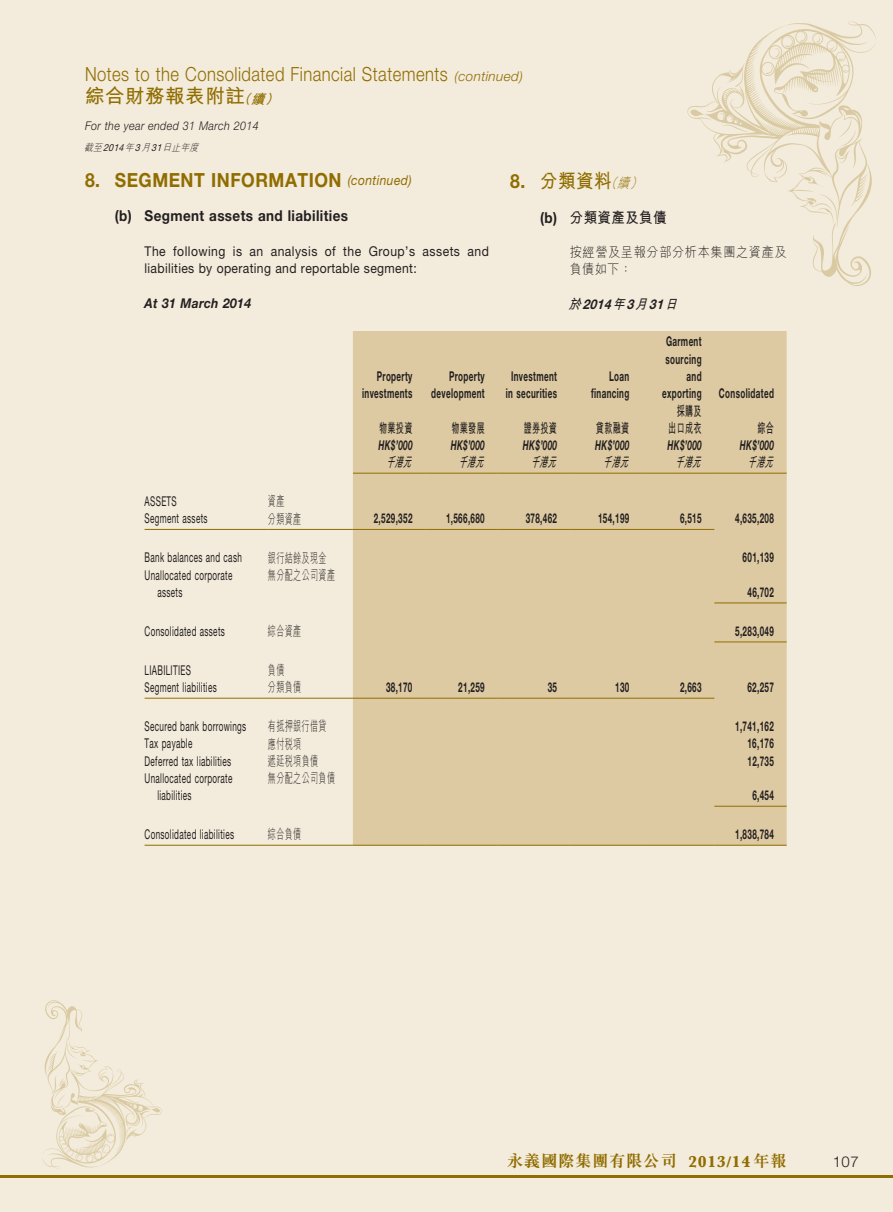
<style>
.page{position:relative;width:893px;height:1212px;background:#f3ebdb}
.page>*{position:absolute;margin:0;border:0;box-sizing:border-box;transform-origin:0 0}
.t1{font:300 19.5px "Helvetica Neue";letter-spacing:.03em;color:#906d00;scale:.85 1}
.t2{font:700 19.5px "Helvetica Neue";letter-spacing:.03em;color:#906d00;scale:.9 1}
.t3{font:700 19.5px "M Hei HK";letter-spacing:.03em;color:#906d00}
.t4{font:700 19.5px "M Hei HK";letter-spacing:.03em;color:#906d00;scale:.9 1}
.t5{font:700 16.5px "M Sung HK";letter-spacing:.035em;color:#906d00}
.t6{font:700 15px "Helvetica Neue";letter-spacing:.03em;color:#231f20;scale:.9 1}
.t7{font:700 15px "M Hei HK";letter-spacing:.03em;color:#231f20;scale:.9 1}
.t8{font:300 15px "Helvetica Neue";color:#231f20}
.t9{font:700 13.5px/17.2px "Helvetica Neue";letter-spacing:.04em;color:#231f20;scale:.6 1}
.t10{font:13.5px/17.2px "Helvetica Neue";letter-spacing:.04em;color:#231f20;scale:.6 1}
.t11{font:13.5px/17.2px "Helvetica Neue";letter-spacing:.04em;color:#231f20;scale:.9 1}
.t12{font:300 13.5px "M Hei HK";letter-spacing:.04em;color:#231f20;scale:.6 1}
.t13{font:italic 700 13.5px "Helvetica Neue";letter-spacing:.04em;color:#231f20;scale:.6 1}
.t14{font:700 13.5px/17.2px "M Hei HK";letter-spacing:.04em;color:#231f20;text-align:right;scale:.6 1}
.t15{font:300 13.5px/17.2px "M Hei HK";letter-spacing:.04em;color:#231f20;scale:.9 1}
.t16{font:italic 700 13.5px "M Hei HK";color:#231f20;scale:.6 1}
.t17{font:italic 700 13.5px "Helvetica Neue";letter-spacing:.04em;color:#231f20;scale:.9 1}
.t18{font:italic 700 13.5px "Helvetica Neue";color:#231f20;scale:.9 1}
.t19{font:italic 300 12px "Helvetica Neue";letter-spacing:.03em;color:#231f20;scale:.9 1}
.t20{font:italic 300 9.75px "M Hei HK";color:#231f20;scale:.9 1}
.s1{font-style:italic;font-size:13.5px}
.s2{font-family:"Helvetica Neue";font-weight:400}
.s3{font-weight:400;font-style:italic;font-size:13.5px}
.s4{font-family:"Helvetica Neue"}
.s5{font-weight:300;font-style:italic;font-size:13.5px}
.s6{font-family:"M Hei HK"}
</style>
<div class="page">
<svg style="left:687px;top:21px;width:189px;height:265px"></svg>
<svg style="left:787px;top:130px;width:69px;height:93px"></svg>
<svg style="left:786px;top:37px;width:7px;height:10px"></svg>
<svg style="left:800px;top:32px;width:6px;height:10px"></svg>
<svg style="left:774px;top:48px;width:5px;height:9px"></svg>
<svg style="left:816px;top:37px;width:4px;height:5px"></svg>
<svg style="left:830px;top:45px;width:4px;height:5px"></svg>
<svg style="left:766px;top:65px;width:6px;height:9px"></svg>
<svg style="left:719px;top:113px;width:30px;height:19px"></svg>
<svg style="left:42px;top:1000px;width:120px;height:168px"></svg>
<hr style="left:0;top:1176px;width:893px;height:2px;background:#906d00">
<div style="left:353px;top:331px;width:434px;height:514px;background:#ddcaa2"></div>
<hr style="left:353px;top:473px;width:72px;height:1px;background:#906d00">
<hr style="left:425px;top:473px;width:72px;height:1px;background:#906d00">
<hr style="left:497px;top:473px;width:73px;height:1px;background:#906d00">
<hr style="left:570px;top:473px;width:72px;height:1px;background:#906d00">
<hr style="left:642px;top:473px;width:72px;height:1px;background:#906d00">
<hr style="left:714px;top:473px;width:73px;height:1px;background:#906d00">
<hr style="left:145px;top:529px;width:123px;height:1px;background:#906d00">
<hr style="left:268px;top:529px;width:85px;height:1px;background:#906d00">
<hr style="left:353px;top:529px;width:72px;height:1px;background:#906d00">
<hr style="left:425px;top:529px;width:72px;height:1px;background:#906d00">
<hr style="left:497px;top:529px;width:73px;height:1px;background:#906d00">
<hr style="left:570px;top:529px;width:72px;height:1px;background:#906d00">
<hr style="left:642px;top:529px;width:72px;height:1px;background:#906d00">
<hr style="left:714px;top:602px;width:73px;height:1px;background:#906d00">
<hr style="left:714px;top:641px;width:73px;height:1px;background:#906d00">
<hr style="left:145px;top:698px;width:123px;height:1px;background:#906d00">
<hr style="left:268px;top:698px;width:85px;height:1px;background:#906d00">
<hr style="left:353px;top:698px;width:72px;height:1px;background:#906d00">
<hr style="left:425px;top:698px;width:72px;height:1px;background:#906d00">
<hr style="left:497px;top:698px;width:73px;height:1px;background:#906d00">
<hr style="left:570px;top:698px;width:72px;height:1px;background:#906d00">
<hr style="left:642px;top:698px;width:72px;height:1px;background:#906d00">
<hr style="left:714px;top:806px;width:73px;height:1px;background:#906d00">
<hr style="left:145px;top:845px;width:123px;height:1px;background:#906d00">
<hr style="left:268px;top:845px;width:85px;height:1px;background:#906d00">
<hr style="left:353px;top:845px;width:72px;height:1px;background:#906d00">
<hr style="left:425px;top:845px;width:72px;height:1px;background:#906d00">
<hr style="left:497px;top:845px;width:73px;height:1px;background:#906d00">
<hr style="left:570px;top:845px;width:72px;height:1px;background:#906d00">
<hr style="left:642px;top:845px;width:72px;height:1px;background:#906d00">
<hr style="left:714px;top:845px;width:73px;height:1px;background:#906d00">
<h1 class="t1" style="left:85px;top:62px;width:517px">Notes to the Consolidated Financial Statements <span class="s1">(continued)</span></h1>
<h1 class="t3" style="left:85px;top:82px;width:200px">綜合財務報表附註<span class="s1">（續）</span></h1>
<p class="t19" style="left:85px;top:119px;width:194px">For the year ended 31 March 2014</p>
<p class="t20" style="left:84px;top:141px;width:132px">截至<span class="s2">2014</span>年<span class="s2">3</span>月<span class="s2">31</span>日止年度</p>
<h1 class="t2" style="left:85px;top:168px;width:364px">8. SEGMENT INFORMATION <span class="s3">(continued)</span></h1>
<p class="t6" style="left:115px;top:207px;width:261px">(b) Segment assets and liabilities</p>
<p class="t11" style="left:145px;top:242px;width:384px">The following is an analysis of the Group’s assets and liabilities by operating and reportable segment:</p>
<p class="t17" style="left:145px;top:294px;width:120px">At 31 March 2014</p>
<h1 class="t4" style="left:510px;top:167px;width:153px"><span class="s4">8.</span> 分類資料<span class="s5">（續）</span></h1>
<p class="t7" style="left:540px;top:206px;width:142px"><span class="s4">(b)</span> 分類資產及負債</p>
<p class="t15" style="left:570px;top:243px;width:242px">按經營及呈報分部分析本集團之資產及負債如下：</p>
<p class="t18" style="left:568px;top:296px;width:127px"><span class="s6">於</span>2014<span class="s6">年</span>3<span class="s6">月</span>31<span class="s6">日</span></p>
<p class="t9" style="left:665px;top:333px;width:62px">Garment sourcing</p>
<p class="t9" style="left:377px;top:367px;width:61px">Property</p>
<p class="t9" style="left:449px;top:367px;width:61px">Property</p>
<p class="t9" style="left:511px;top:367px;width:78px">Investment</p>
<p class="t9" style="left:609px;top:367px;width:35px">Loan</p>
<p class="t9" style="left:686px;top:367px;width:27px">and</p>
<p class="t9" style="left:362px;top:384px;width:85px">investments</p>
<p class="t9" style="left:431px;top:384px;width:91px">development</p>
<p class="t9" style="left:506px;top:384px;width:87px">in securities</p>
<p class="t9" style="left:591px;top:384px;width:65px">financing</p>
<p class="t9" style="left:662px;top:384px;width:67px">exporting</p>
<p class="t9" style="left:719px;top:384px;width:93px">Consolidated</p>
<p class="t14" style="left:379px;top:418px;width:57px">物業投資</p>
<p class="t14" style="left:451px;top:418px;width:57px">物業發展</p>
<p class="t14" style="left:524px;top:418px;width:57px">證券投資</p>
<p class="t14" style="left:596px;top:418px;width:57px">貸款融資</p>
<p class="t14" style="left:668px;top:401px;width:57px">採購及出口成衣</p>
<p class="t14" style="left:757px;top:418px;width:29px">綜合</p>
<p class="t13" style="left:378px;top:437px;width:58px">HK$’000</p>
<p class="t13" style="left:451px;top:437px;width:58px">HK$’000</p>
<p class="t13" style="left:523px;top:437px;width:58px">HK$’000</p>
<p class="t13" style="left:595px;top:437px;width:58px">HK$’000</p>
<p class="t13" style="left:667px;top:437px;width:58px">HK$’000</p>
<p class="t13" style="left:740px;top:437px;width:58px">HK$’000</p>
<p class="t16" style="left:386px;top:452px;width:51px">千港元</p>
<p class="t16" style="left:458px;top:452px;width:51px">千港元</p>
<p class="t16" style="left:531px;top:452px;width:51px">千港元</p>
<p class="t16" style="left:603px;top:452px;width:51px">千港元</p>
<p class="t16" style="left:675px;top:452px;width:51px">千港元</p>
<p class="t16" style="left:748px;top:452px;width:51px">千港元</p>
<p class="t10" style="left:145px;top:492px;width:55px">ASSETS</p>
<p class="t12" style="left:268px;top:492px;width:29px">資產</p>
<p class="t10" style="left:145px;top:510px;width:107px">Segment assets</p>
<p class="t12" style="left:268px;top:509px;width:57px">分類資產</p>
<p class="t9" style="left:374px;top:510px;width:66px">2,529,352</p>
<p class="t9" style="left:446px;top:510px;width:66px">1,566,680</p>
<p class="t9" style="left:526px;top:510px;width:54px">378,462</p>
<p class="t9" style="left:598px;top:510px;width:54px">154,199</p>
<p class="t9" style="left:680px;top:510px;width:38px">6,515</p>
<p class="t9" style="left:735px;top:510px;width:66px">4,635,208</p>
<p class="t10" style="left:145px;top:549px;width:164px">Bank balances and cash</p>
<p class="t12" style="left:268px;top:548px;width:99px">銀行結餘及現金</p>
<p class="t9" style="left:743px;top:549px;width:54px">601,139</p>
<p class="t10" style="left:157px;top:566px;width:127px;text-indent:-13px">Unallocated corporate assets</p>
<p class="t12" style="left:268px;top:565px;width:113px">無分配之公司資產</p>
<p class="t9" style="left:747px;top:583px;width:46px">46,702</p>
<p class="t10" style="left:145px;top:622px;width:135px">Consolidated assets</p>
<p class="t12" style="left:268px;top:622px;width:57px">綜合資產</p>
<p class="t9" style="left:735px;top:622px;width:66px">5,283,049</p>
<p class="t10" style="left:145px;top:661px;width:79px">LIABILITIES</p>
<p class="t12" style="left:268px;top:661px;width:29px">負債</p>
<p class="t10" style="left:145px;top:678px;width:122px">Segment liabilities</p>
<p class="t12" style="left:268px;top:678px;width:57px">分類負債</p>
<p class="t9" style="left:386px;top:678px;width:46px">38,170</p>
<p class="t9" style="left:458px;top:678px;width:46px">21,259</p>
<p class="t9" style="left:548px;top:678px;width:17px">35</p>
<p class="t9" style="left:615px;top:678px;width:25px">130</p>
<p class="t9" style="left:680px;top:678px;width:38px">2,663</p>
<p class="t9" style="left:747px;top:678px;width:46px">62,257</p>
<p class="t10" style="left:145px;top:717px;width:171px">Secured bank borrowings</p>
<p class="t12" style="left:268px;top:717px;width:99px">有抵押銀行借貸</p>
<p class="t9" style="left:735px;top:717px;width:66px">1,741,162</p>
<p class="t10" style="left:145px;top:735px;width:81px">Tax payable</p>
<p class="t12" style="left:268px;top:734px;width:57px">應付稅項</p>
<p class="t9" style="left:747px;top:735px;width:46px">16,176</p>
<p class="t10" style="left:145px;top:752px;width:146px">Deferred tax liabilities</p>
<p class="t12" style="left:268px;top:751px;width:85px">遞延稅項負債</p>
<p class="t9" style="left:747px;top:752px;width:46px">12,735</p>
<p class="t10" style="left:157px;top:769px;width:127px;text-indent:-13px">Unallocated corporate liabilities</p>
<p class="t12" style="left:268px;top:769px;width:113px">無分配之公司負債</p>
<p class="t9" style="left:752px;top:786px;width:38px">6,454</p>
<p class="t10" style="left:145px;top:825px;width:151px">Consolidated liabilities</p>
<p class="t12" style="left:268px;top:825px;width:57px">綜合負債</p>
<p class="t9" style="left:735px;top:825px;width:66px">1,838,784</p>
<p class="t5" style="left:507px;top:1150px;width:281px">永義國際集團有限公司 2013/14年報</p>
<p class="t8" style="left:833px;top:1153px;width:27px">107</p>
</div>
